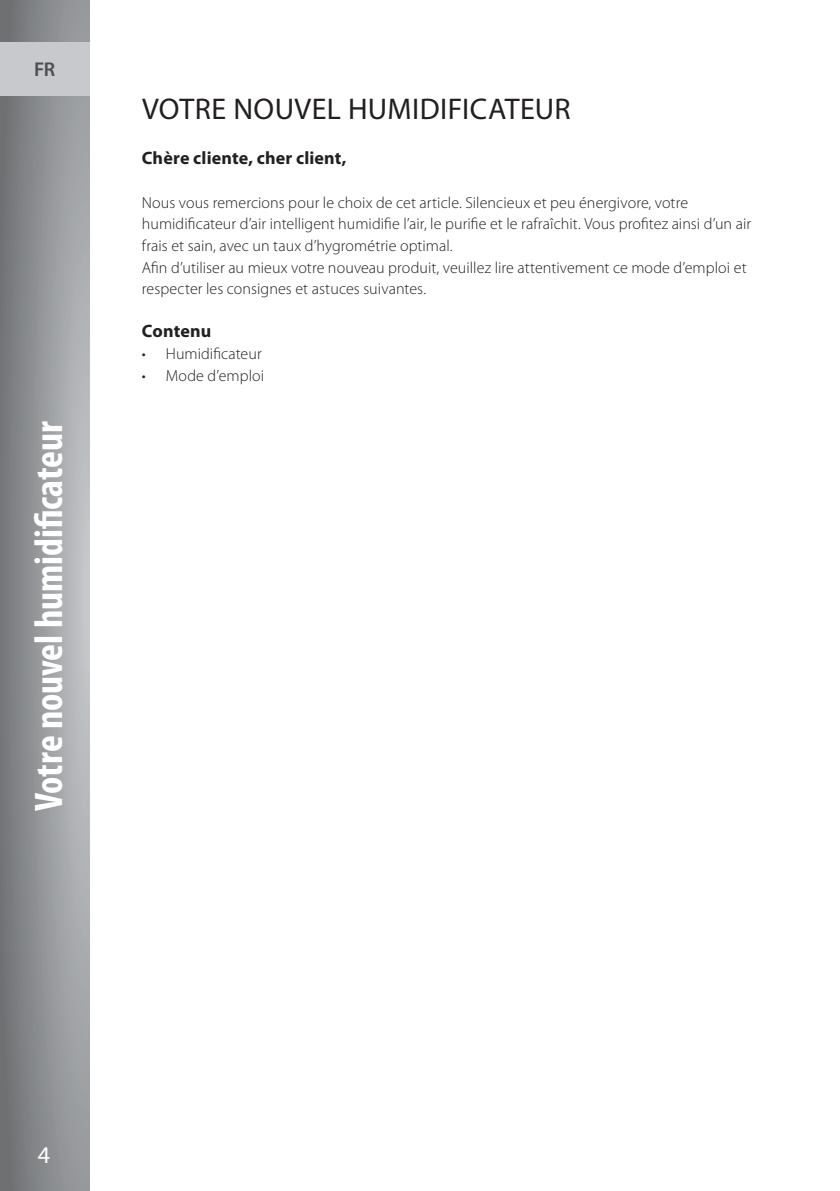
<style>
.page{position:relative;width:840px;height:1191px;background:#fff}
.page>*{position:absolute;margin:0;border:0;box-sizing:border-box;transform-origin:0 0}
.t1{font:700 condensed 40px "Myriad Pro";color:#fff}
.t2{font:30px "Myriad Pro";letter-spacing:.015em;color:#231f20}
.t3{font:24px "Myriad Pro";color:#fff}
.t4{font:600 20px "Myriad Pro";color:#4e4e50}
.t5{font:700 18px "Myriad Pro";letter-spacing:.005em;color:#231f20}
.t6{font:300 16px/21.6px "Myriad Pro";letter-spacing:.005em;color:#231f20}
</style>
<div class="page">
<svg style="left:0;top:0;width:89px;height:1191px;background:#939597"></svg>
<div style="left:0;top:42px;width:89px;height:54px;background:#c8c9cc"></div>
<svg style="left:34px;top:511px;width:28px;height:18px"></svg>
<p class="t4" style="left:34px;top:57px;width:23px">FR</p>
<h1 class="t1" style="left:24px;top:810px;width:390px;rotate:-90deg">Votre nouvel humidi cateur</h1>
<h2 class="t2" style="left:142px;top:91px;width:429px">VOTRE NOUVEL HUMIDIFICATEUR</h2>
<p class="t5" style="left:142px;top:147px;width:206px">Chère cliente, cher client,</p>
<p class="t6" style="left:142px;top:192px;width:610px">Nous vous remercions pour le choix de cet article. Silencieux et peu énergivore, votre humidificateur d’air intelligent humidifie l’air, le purifie et le rafraîchit. Vous profitez ainsi d’un air frais et sain, avec un taux d’hygrométrie optimal.<br>Afin d’utiliser au mieux votre nouveau produit, veuillez lire attentivement ce mode d’emploi et respecter les consignes et astuces suivantes.</p>
<p class="t5" style="left:142px;top:319px;width:71px">Contenu</p>
<p class="t6" style="left:142px;top:343px;width:121px">• Humidificateur</p>
<p class="t6" style="left:142px;top:365px;width:124px">• Mode d’emploi</p>
<h3 class="t3" style="left:38px;top:1140px;width:14px">4</h3>
</div>
